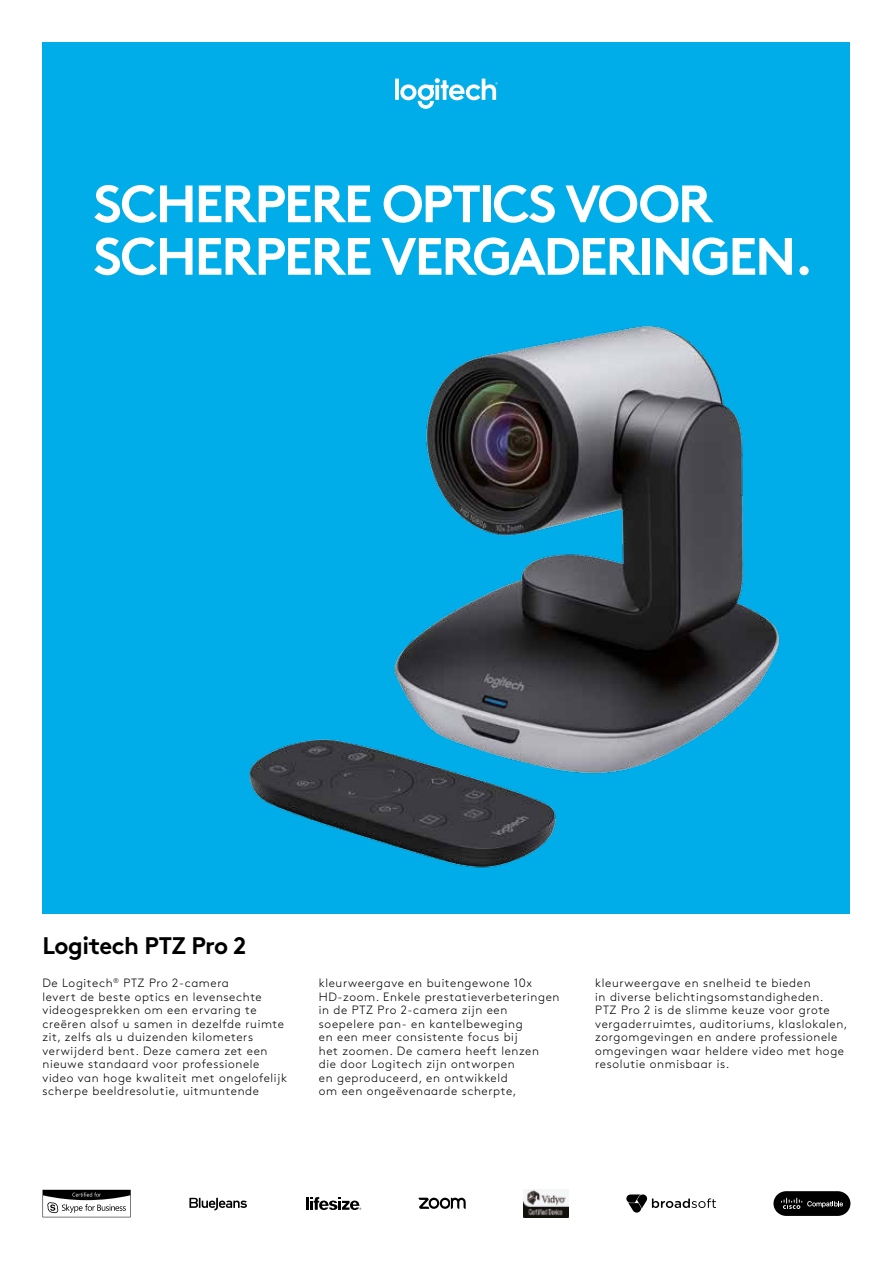
<style>
.page{position:relative;width:893px;height:1263px;background:#fff}
.page>*{position:absolute;margin:0;border:0;box-sizing:border-box;transform-origin:0 0}
.t1{font:700 52.5px/52.5px "Brown Pro";letter-spacing:-.04em;color:#fff}
.t2{font:700 24px "Brown Pro";letter-spacing:-.025em;color:#000}
.t3{font:300 12px/13.5px "Brown Pro";letter-spacing:.05em;color:#000}
</style>
<div class="page">
<div style="left:43px;top:43px;width:807px;height:871px;background:#00ade9"></div>
<img style="left:249px;top:326px;width:531px;height:542px">
<svg style="left:395px;top:78px;width:103px;height:31px"></svg>
<svg style="left:189px;top:1198px;width:58px;height:12px"></svg>
<svg style="left:306px;top:1197px;width:55px;height:13px"></svg>
<svg style="left:419px;top:1198px;width:47px;height:11px"></svg>
<img style="left:523px;top:1190px;width:46px;height:27px">
<svg style="left:626px;top:1194px;width:90px;height:18px"></svg>
<svg style="left:773px;top:1191px;width:77px;height:25px;background:#272727"></svg>
<svg style="left:43px;top:1190px;width:88px;height:27px"></svg>
<h1 class="t1" style="left:94px;top:172px;width:721px">SCHERPERE OPTICS VOOR<br>SCHERPERE VERGADERINGEN.</h1>
<h2 class="t2" style="left:43px;top:926px;width:205px">Logitech PTZ Pro 2</h2>
<p class="t3" style="left:43px;top:975px;width:246px">De Logitech<sup>®</sup> PTZ Pro 2-camera<br>levert de beste optics en levensechte videogesprekken om een ervaring te creëren alsof u samen in dezelfde ruimte zit, zelfs als u duizenden kilometers verwijderd bent. Deze camera zet een nieuwe standaard voor professionele video van hoge kwaliteit met ongelofelijk scherpe beeldresolutie, uitmuntende</p>
<p class="t3" style="left:319px;top:975px;width:242px">kleurweergave en buitengewone 10x HD-zoom. Enkele prestatieverbeteringen in de PTZ Pro 2-camera zijn een soepelere pan- en kantelbeweging<br>en een meer consistente focus bij<br>het zoomen. De camera heeft lenzen<br>die door Logitech zijn ontworpen<br>en geproduceerd, en ontwikkeld<br>om een ongeëvenaarde scherpte,</p>
<p class="t3" style="left:595px;top:975px;width:254px">kleurweergave en snelheid te bieden<br>in diverse belichtingsomstandigheden.<br>PTZ Pro 2 is de slimme keuze voor grote vergaderruimtes, auditoriums, klaslokalen, zorgomgevingen en andere professionele omgevingen waar heldere video met hoge resolutie onmisbaar is.</p>
</div>
